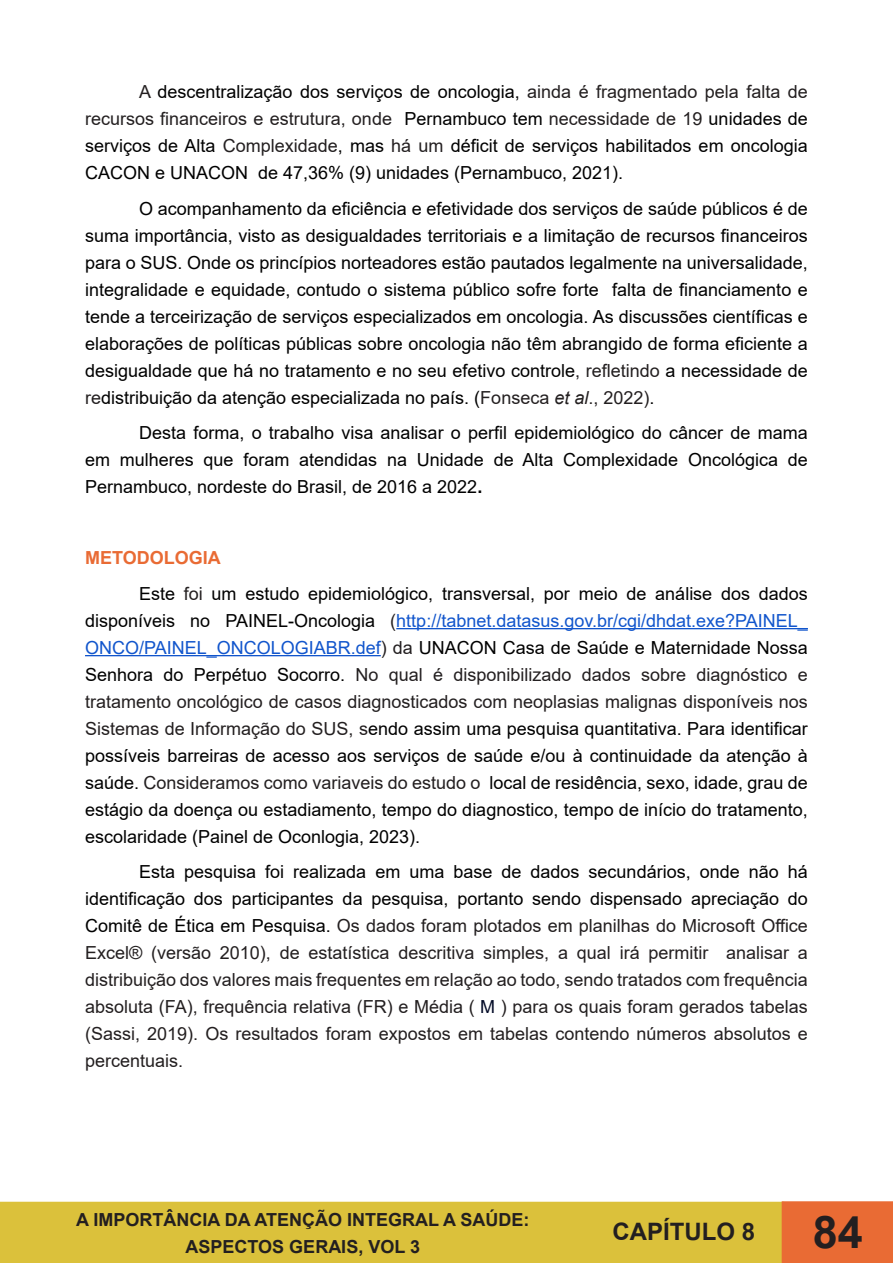
<style>
.page{position:relative;width:893px;height:1263px;background:#fff}
.page>*{position:absolute;margin:0;border:0;box-sizing:border-box;transform-origin:0 0}
.t1{font:700 45px "Arial";color:#231f20}
.t2{font:700 24px "Arial";color:#231f20}
.t3{font:18px/27px "Arial";color:#000;text-align:justify}
.t4{font:18px/27px "Arial";color:#231f20;text-align:justify}
.t5{font:700 18px/27px "Arial";color:#231f20;text-align:center}
.t6{font:700 18px "Arial";color:#e96b34}
.s1{color:#231f20}
.s2{font-style:italic;color:#231f20}
.s3{font-weight:700}
.s4{color:#15c}
.s5{color:#000}
.s6{color:#040c28}
</style>
<div class="page">
<div style="left:1px;top:1202px;width:782px;height:60px;background:#dbc13b"></div>
<div style="left:0;top:1202px;width:784px;height:61px;border:2px solid #dbc13b"></div>
<div style="left:782px;top:1202px;width:111px;height:60px;background:#e96b34"></div>
<div style="left:782px;top:1201px;width:111px;height:62px;border:2px solid #e96b34"></div>
<hr style="left:396px;top:628px;width:412px;height:1px;background:#15c">
<hr style="left:85px;top:655px;width:296px;height:1px;background:#15c">
<p class="t3" style="left:85px;top:78px;width:724px;text-indent:54px"><span class="s1">A</span> descentralização dos serviços de oncologia, <span class="s1">ainda é fragmentado pela falta de recursos financeiros e estrutura, onde</span> Pernambuco tem <span class="s1">necessidade de 19</span> unidades de serviços de Alta <span class="s1">Complexidade</span>, mas <span class="s1">há um</span> déficit de serviços habilitados em oncologia CACON e UNACON de 47,36% (9) unidades (Pernambuco, 2021).</p>
<p class="t3" style="left:85px;top:195px;width:724px;text-indent:54px">O acompanhamento da eficiência e efetividade dos serviços de saúde públicos é de suma importância, visto as desigualdades territoriais e a limitação de recursos financeiros para o SUS. Onde os princípios norteadores estão pautados legalmente na universalidade, integralidade e equidade, contudo o sistema público sofre forte falta de financiamento e tende a terceirização de serviços especializados em oncologia. As discussões científicas e elaborações de políticas públicas sobre oncologia não têm abrangido de forma eficiente a desigualdade que há no tratamento e no seu efetivo controle<span class="s1">, refletindo</span> a necessidade de <span class="s1">re</span>distribuição da atenção especializada no país. (<span class="s1">Fonseca</span> <span class="s2">et al</span><span class="s1">., 2022)</span>.</p>
<p class="t3" style="left:85px;top:419px;width:724px;text-indent:54px">Desta forma, o trabalho visa analisar o perfil epidemiológico do câncer de mama em mulheres que foram atendidas na Unidade de Alta Complexidade Oncológica de Pernambuco, nordeste do Brasil, de 2016 a 2022<span class="s3">.</span></p>
<p class="t6" style="left:85px;top:545px;width:137px">METODOLOGIA</p>
<p class="t3" style="left:85px;top:580px;width:724px;text-indent:54px">Este <span class="s1">foi</span> um estudo epidemiológico, transversal, por meio de análise dos dados disponíveis no PAINEL-Oncologia <span class="s1">(</span><span class="s4">http://tabnet.datasus.gov.br/cgi/dhdat.exe?PAINEL_ ONCO/PAINEL_ONCOLOGIABR.def</span><span class="s1">) da</span> UNACON Casa de Saúde e Maternidade Nossa Senhora do Perpétuo Socorro. <span class="s1">No qual é disponibilizado dados sobre diagnóstico e tratamento oncológico de casos diagnosticados com neoplasias malignas disponíveis nos Sistemas de Informação do SUS, s</span>endo assim uma pesquisa quantitativa. Para identificar possíveis barreiras de acesso aos serviços de saúde e/ou à continuidade da atenção à saúde. <span class="s1">Consideramos como variaveis do estudo o</span> local de residência, sexo, idade, grau de estágio da doença ou estadiamento, tempo do diagnostico, tempo de início do tratamento, escolaridade (Painel de Oconlogia, 2023).</p>
<p class="t4" style="left:85px;top:858px;width:724px;text-indent:54px"><span class="s5">Esta pesquisa foi realizada em uma base de dados secundários, onde não há identificação dos participantes da pesquisa, portanto sendo dispensado apreciação do Comitê de Ética em Pesquisa.</span> Os dados foram plotados em planilhas do Microsoft Office Excel® (versão 2010), de estatística descritiva simples, a qual irá permitir analisar a distribuição dos valores mais frequentes em relação ao todo, sendo tratados com frequência absoluta (FA), frequência relativa (FR) e Média ( <span class="s6">M</span> ) para os quais foram gerados tabelas (Sassi, 2019). Os resultados foram expostos em tabelas contendo números absolutos e percentuais.</p>
<p class="t5" style="left:76px;top:1206px;width:455px">A IMPORTÂNCIA DA ATENÇÃO INTEGRAL A SAÚDE:<br>ASPECTOS GERAIS, VOL 3</p>
<h2 class="t2" style="left:612px;top:1215px;width:144px">CAPÍTULO 8</h2>
<h1 class="t1" style="left:813px;top:1201px;width:52px">84</h1>
</div>
